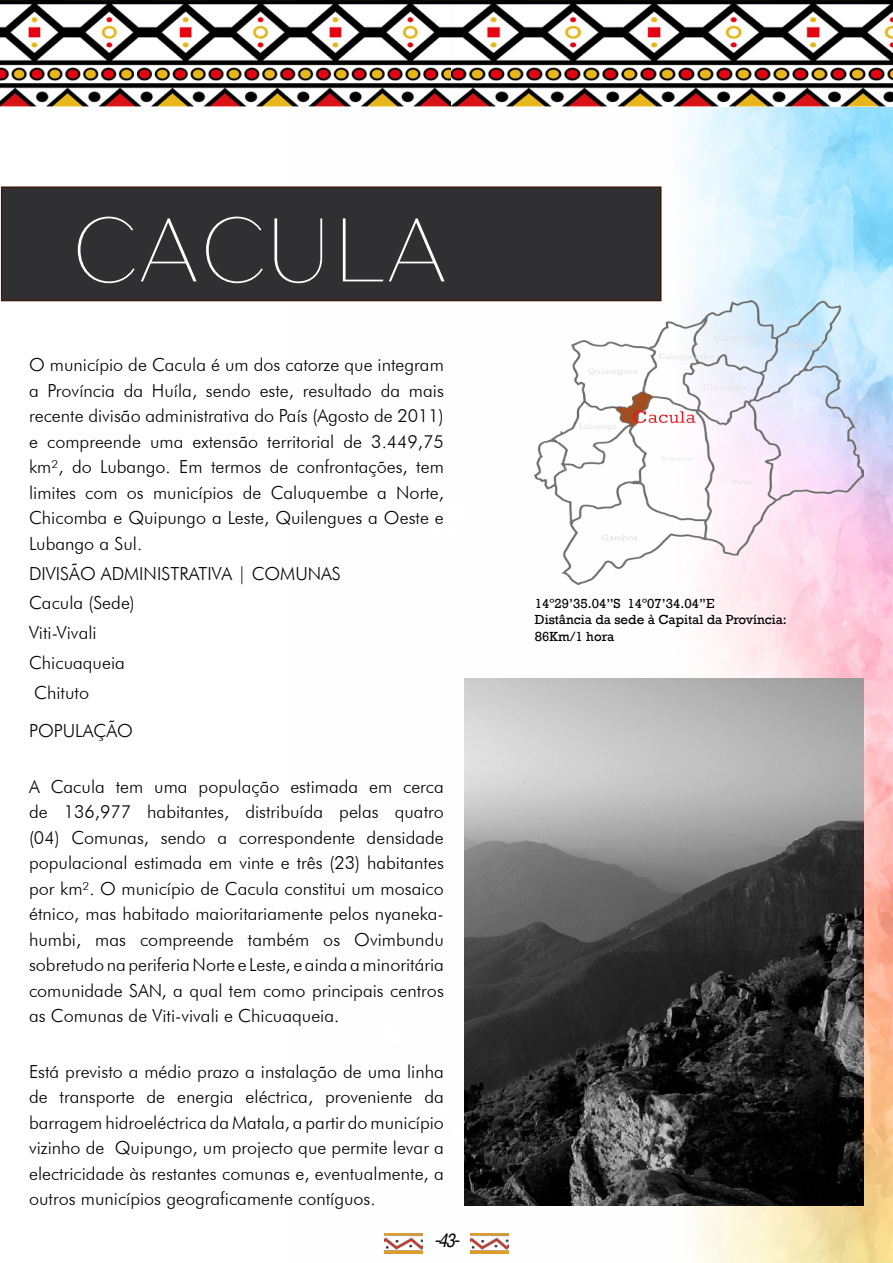
<style>
.page{position:relative;width:893px;height:1263px;background:#fff}
.page>*{position:absolute;margin:0;border:0;box-sizing:border-box;transform-origin:0 0}
.t1{font:90px "Drugs";color:#fff}
.t2{font:300 18px/25.5px "Futura BT";color:#000;text-align:justify}
.t3{font:italic condensed 18px "Helvetica";color:#000}
.t4{font:13.5px/16.2px "Rockwell";color:#000}
</style>
<div class="page">
<img style="left:288px;top:106px;width:605px;height:1157px">
<img style="left:471px;top:1233px;width:37px;height:20px">
<img style="left:385px;top:1233px;width:37px;height:20px">
<img style="left:0;top:0;width:893px;height:106px">
<div style="left:2px;top:187px;width:659px;height:114px;background:#302f31"></div>
<div style="left:1px;top:186px;width:660px;height:115px;border:2px solid #3a1b0b"></div>
<img style="left:535px;top:301px;width:328px;height:284px">
<img style="left:465px;top:679px;width:398px;height:526px">
<h1 class="t1" style="left:72px;top:192px;width:378px">CACULA</h1>
<p class="t2" style="left:29px;top:352px;width:416px">O município de Cacula é um dos catorze que integram a Província da Huíla, sendo este, resultado da mais recente divisão administrativa do País (Agosto de 2011) e compreende uma extensão territorial de 3.449,75 km², do Lubango. Em termos de confrontações, tem limites com os municípios de Caluquembe a Norte, Chicomba e Quipungo a Leste, Quilengues a Oeste e Lubango a Sul.</p>
<p class="t2" style="left:29px;top:558px;width:313px;line-height:29.7px;text-align:left">DIVISÃO ADMINISTRATIVA | COMUNAS<br>Cacula (Sede)<br>Viti-Vivali<br>Chicuaqueia<br>Chituto</p>
<p class="t2" style="left:29px;top:718px;width:105px">POPULAÇÃO</p>
<p class="t2" style="left:29px;top:773px;width:416px">A Cacula tem uma população estimada em cerca de 136,977 habitantes, distribuída pelas quatro (04) Comunas, sendo a correspondente densidade populacional estimada em vinte e três (23) habitantes por km². O município de Cacula constitui um mosaico étnico, mas habitado maioritariamente pelos nyaneka&shy;humbi, mas compreende também os Ovimbundu sobretudo na periferia Norte e Leste, e ainda a minoritária comunidade SAN, a qual tem como principais centros as Comunas de Viti-vivali e Chicuaqueia.</p>
<p class="t2" style="left:29px;top:1058px;width:416px">Está previsto a médio prazo a instalação de uma linha de transporte de energia eléctrica, proveniente da barragem hidroeléctrica da Matala, a partir do município vizinho de Quipungo, um projecto que permite levar a electricidade às restantes comunas e, eventualmente, a outros municípios geograficamente contíguos.</p>
<p class="t3" style="left:434px;top:1228px;width:27px">-43-</p>
<p class="t4" style="left:535px;top:596px;width:253px">14º29’35.04’’S 14º07’34.04’’E<br>Distância da sede à Capital da Província:<br>86Km/1 hora</p>
</div>
